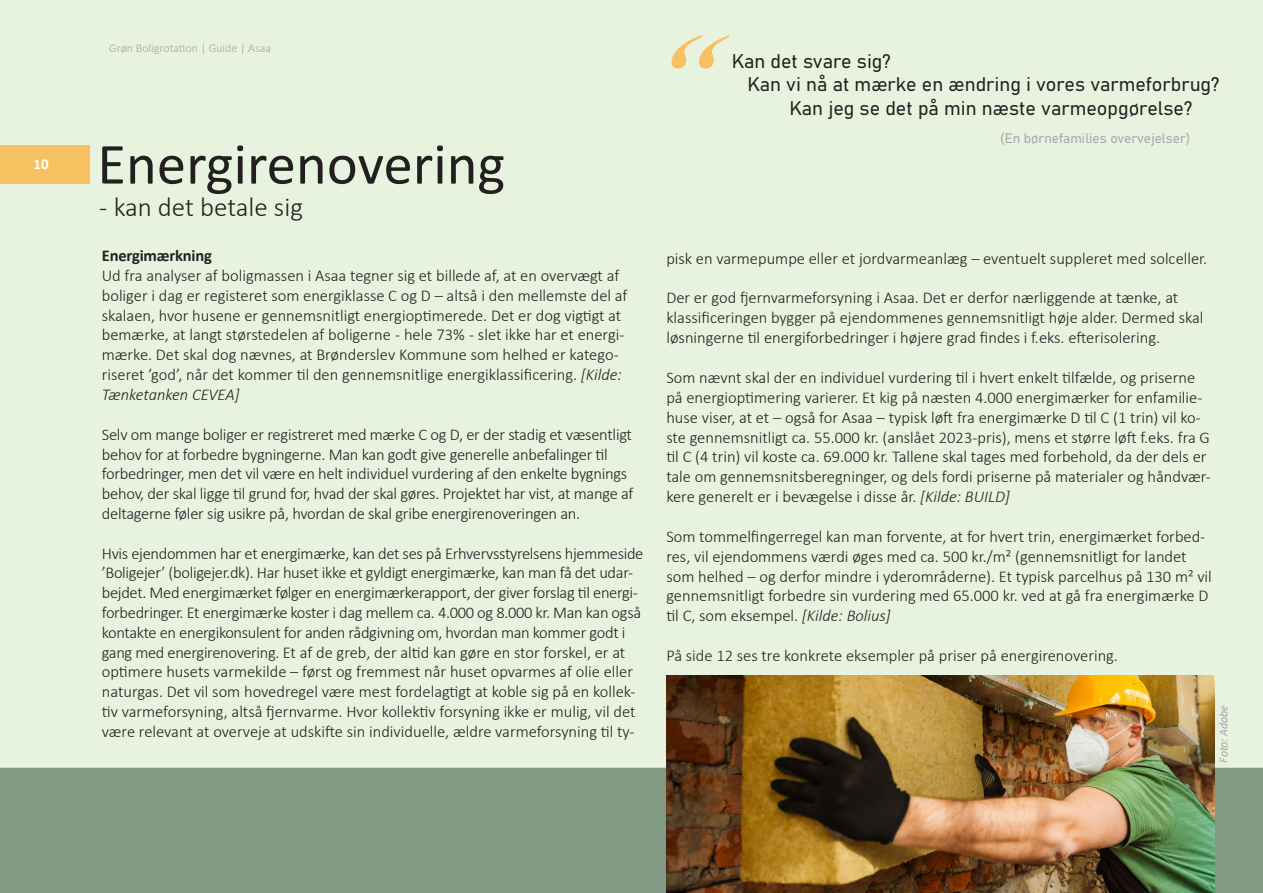
<style>
.page{position:relative;width:1263px;height:893px;background:#fff}
.page>*{position:absolute;margin:0;border:0;box-sizing:border-box;transform-origin:0 0}
.t1{font:130.2px "Commercial Script BT";color:#f7c161}
.t2{font:58.8px "Calibri";color:#231f20}
.Body_Text{font:300 27px "Calibri";color:#231f20}
.t3{font:19.5px "Bahnschrift";color:#231f20}
.Body_Text-2{font:300 16.5px/19.8px "Calibri";color:#231f20}
.Body_Text-3{font:300 16.5px/19.8px "Calibri";letter-spacing:-.02em;color:#231f20}
.t4{font:700 15px "Calibri";color:#fff}
.t5{font:13.5px "Bahnschrift";color:#a5a6aa}
.Body_Text-4{font:300 12px "Calibri";color:#a5a6aa}
.Body_Text-5{font:italic 12px "Calibri";letter-spacing:-.01em;color:#a5a6aa}
.s1{font-weight:700}
.s2{font-style:italic}
</style>
<div class="page">
<div style="left:0;top:767px;width:1263px;height:126px;background:#809a83"></div>
<div style="left:0;top:0;width:1263px;height:767px;background:#e7f2df"></div>
<div style="left:0;top:145px;width:89px;height:38px;background:#f7c161"></div>
<img style="left:666px;top:675px;width:549px;height:218px">
<p class="t4" style="left:34px;top:154px;width:17px">10</p>
<p class="Body_Text-4" style="left:109px;top:41px;width:163px">Grøn Boligrotation | Guide | Asaa</p>
<p class="t2" style="left:97px;top:123px;width:409px">Energirenovering</p>
<p class="Body_Text" style="left:99px;top:190px;width:205px">- kan det betale sig</p>
<p class="Body_Text-2" style="left:102px;top:246px;width:527px"><span class="s1">Energimærkning<br></span>Ud fra analyser af boligmassen i Asaa tegner sig et billede af, at en overvægt af boliger i dag er registeret som energiklasse C og D – altså i den mellemste del af skalaen, hvor husene er gennemsnitligt energioptimerede. Det er dog vigtigt at bemærke, at langt størstedelen af boligerne - hele 73% - slet ikke har et energi&shy;mærke. Det skal dog nævnes, at Brønderslev Kommune som helhed er katego&shy;riseret ’god’, når det kommer til den gennemsnitlige energiklassificering. <span class="s2">[Kilde:<br>Tænketanken CEVEA]</span></p>
<p class="Body_Text-2" style="left:102px;top:424px;width:533px">Selv om mange boliger er registreret med mærke C og D, er der stadig et væsentligt behov for at forbedre bygningerne. Man kan godt give generelle anbefalinger til forbedringer, men det vil være en helt individuel vurdering af den enkelte bygnings behov, der skal ligge til grund for, hvad der skal gøres. Projektet har vist, at mange af deltagerne føler sig usikre på, hvordan de skal gribe energirenoveringen an.</p>
<p class="Body_Text-3" style="left:102px;top:543px;width:543px">Hvis ejendommen har et energimærke, kan det ses på Erhvervsstyrelsens hjemmeside ’Boligejer’ (boligejer.dk). Har huset ikke et gyldigt energimærke, kan man få det udar&shy;bejdet. Med energimærket følger en energimærkerapport, der giver forslag til energi&shy;forbedringer. Et energimærke koster i dag mellem ca. 4.000 og 8.000 kr. Man kan også kontakte en energikonsulent for anden rådgivning om, hvordan man kommer godt i gang med energirenovering. Et af de greb, der altid kan gøre en stor forskel, er at optimere husets varmekilde – først og fremmest når huset opvarmes af olie eller naturgas. Det vil som hovedregel være mest fordelagtigt at koble sig på en kollek&shy;tiv varmeforsyning, altså fjernvarme. Hvor kollektiv forsyning ikke er mulig, vil det være relevant at overveje at udskifte sin individuelle, ældre varmeforsyning til ty-</p>
<p class="t1" style="left:637px;top:6px;width:65px">“</p>
<p class="t3" style="left:732px;top:46px;width:161px">Kan det svare sig?</p>
<p class="t3" style="left:747px;top:70px;width:474px">Kan vi nå at mærke en ændring i vores varmeforbrug?</p>
<p class="t3" style="left:789px;top:93px;width:405px">Kan jeg se det på min næste varmeopgørelse?</p>
<p class="t5" style="left:1000px;top:128px;width:192px">(En børnefamilies overvejelser)</p>
<p class="Body_Text-2" style="left:666px;top:248px;width:542px">pisk en varmepumpe eller et jordvarmeanlæg – eventuelt suppleret med solceller.</p>
<p class="Body_Text-2" style="left:666px;top:288px;width:539px">Der er god fjernvarmeforsyning i Asaa. Det er derfor nærliggende at tænke, at klassificeringen bygger på ejendommenes gennemsnitligt høje alder. Dermed skal løsningerne til energiforbedringer i højere grad findes i f.eks. efterisolering.</p>
<p class="Body_Text-2" style="left:666px;top:368px;width:546px">Som nævnt skal der en individuel vurdering til i hvert enkelt tilfælde, og priserne på energioptimering varierer. Et kig på næsten 4.000 energimærker for enfamilie&shy;huse viser, at et – også for Asaa – typisk løft fra energimærke D til C (1 trin) vil ko&shy;ste gennemsnitligt ca. 55.000 kr. (anslået 2023-pris), mens et større løft f.eks. fra G til C (4 trin) vil koste ca. 69.000 kr. Tallene skal tages med forbehold, da der dels er tale om gennemsnitsberegninger, og dels fordi priserne på materialer og håndvær&shy;kere generelt er i bevægelse i disse år. <span class="s2">[Kilde: BUILD]</span></p>
<p class="Body_Text-2" style="left:666px;top:526px;width:547px">Som tommelfingerregel kan man forvente, at for hvert trin, energimærket forbed&shy;res, vil ejendommens værdi øges med ca. 500 kr./m² (gennemsnitligt for landet som helhed – og derfor mindre i yderområderne). Et typisk parcelhus på 130 m² vil gennemsnitligt forbedre sin vurdering med 65.000 kr. ved at gå fra energimærke D til C, som eksempel. <span class="s2">[Kilde: Bolius]</span></p>
<p class="Body_Text-2" style="left:666px;top:646px;width:453px">På side 12 ses tre konkrete eksempler på priser på energirenovering.</p>
<p class="Body_Text-5" style="left:1215px;top:763px;width:59px;rotate:-90deg">Foto: Adobe</p>
</div>
